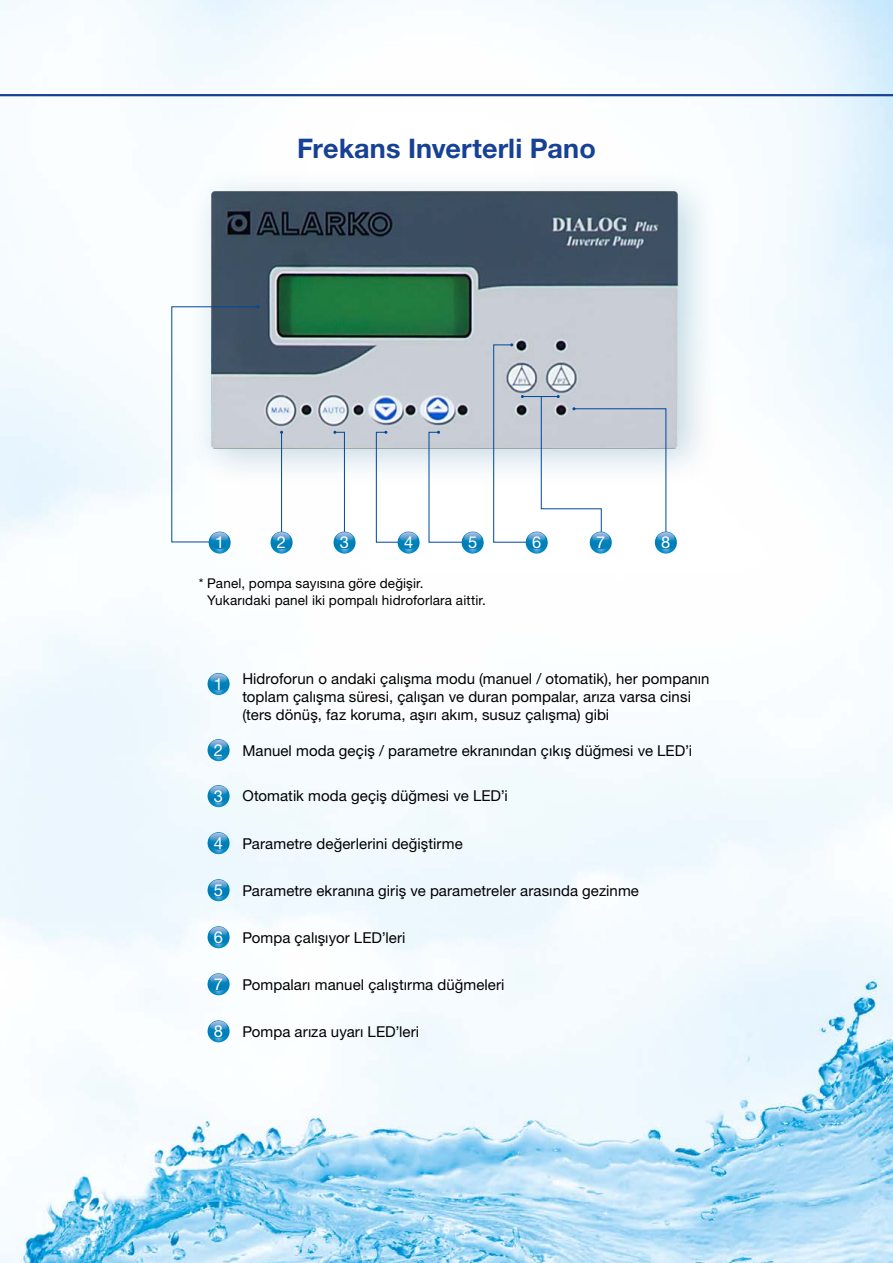
<style>
.page{position:relative;width:893px;height:1263px;background:#fff}
.page>*{position:absolute;margin:0;border:0;box-sizing:border-box;transform-origin:0 0}
.t1{font:700 27px "Helvetica Neue LT Pro";letter-spacing:.005em;color:#164194}
.t2{font:16.5px "Helvetica Neue LT Pro";color:#fff}
.t3{font:15px/18px "Helvetica Neue LT Pro";letter-spacing:.005em;color:#000}
.t4{font:13.5px/16.2px "Helvetica Neue LT Pro";letter-spacing:.01em;color:#000}
.t5{font:300 12px "Helvetica Neue LT Pro";color:#fff}
</style>
<div class="page">
<img style="left:0;top:0;width:893px;height:1263px">
<hr style="left:0;top:94px;width:893px;height:2px;background:#164194">
<div style="left:187px;top:166px;width:532px;height:323px;background:#005a8d;opacity:.24"></div>
<img style="left:210px;top:189px;width:470px;height:260px">
<svg style="left:208px;top:673px;width:22px;height:22px"></svg>
<svg style="left:208px;top:674px;width:21px;height:16px"></svg>
<svg style="left:208px;top:739px;width:22px;height:22px"></svg>
<svg style="left:208px;top:740px;width:21px;height:17px"></svg>
<svg style="left:208px;top:785px;width:22px;height:22px"></svg>
<svg style="left:208px;top:786px;width:21px;height:17px"></svg>
<svg style="left:208px;top:832px;width:22px;height:22px"></svg>
<svg style="left:208px;top:833px;width:21px;height:17px"></svg>
<svg style="left:208px;top:879px;width:22px;height:22px"></svg>
<svg style="left:208px;top:880px;width:21px;height:17px"></svg>
<svg style="left:208px;top:926px;width:22px;height:22px"></svg>
<svg style="left:208px;top:927px;width:21px;height:17px"></svg>
<svg style="left:208px;top:973px;width:22px;height:22px"></svg>
<svg style="left:208px;top:974px;width:21px;height:17px"></svg>
<svg style="left:208px;top:1020px;width:22px;height:22px"></svg>
<svg style="left:208px;top:1021px;width:21px;height:17px"></svg>
<svg style="left:209px;top:531px;width:22px;height:23px"></svg>
<svg style="left:171px;top:305px;width:88px;height:244px"></svg>
<hr style="left:281px;top:432px;width:1px;height:110px;background:#00489a">
<svg style="left:271px;top:531px;width:22px;height:23px"></svg>
<svg style="left:271px;top:532px;width:21px;height:17px"></svg>
<svg style="left:334px;top:531px;width:22px;height:23px"></svg>
<svg style="left:333px;top:431px;width:22px;height:118px"></svg>
<svg style="left:398px;top:531px;width:22px;height:23px"></svg>
<svg style="left:376px;top:431px;width:43px;height:118px"></svg>
<svg style="left:590px;top:531px;width:22px;height:23px"></svg>
<svg style="left:526px;top:531px;width:22px;height:23px"></svg>
<svg style="left:462px;top:531px;width:22px;height:23px"></svg>
<svg style="left:428px;top:431px;width:55px;height:118px"></svg>
<svg style="left:655px;top:531px;width:22px;height:23px"></svg>
<svg style="left:493px;top:343px;width:183px;height:206px"></svg>
<h1 class="t1" style="left:297px;top:131px;width:300px">Frekans Inverterli Pano</h1>
<p class="t2" style="left:215px;top:532px;width:11px">1</p>
<p class="t2" style="left:277px;top:532px;width:11px">2</p>
<p class="t2" style="left:340px;top:532px;width:11px">3</p>
<p class="t2" style="left:404px;top:532px;width:11px">4</p>
<p class="t2" style="left:468px;top:532px;width:11px">5</p>
<p class="t2" style="left:532px;top:532px;width:11px">6</p>
<p class="t2" style="left:596px;top:532px;width:11px">7</p>
<p class="t2" style="left:661px;top:532px;width:11px">8</p>
<p class="t4" style="left:207px;top:575px;width:280px;text-indent:-8px">* Panel, pompa sayısına göre değişir.<br>Yukarıdaki panel iki pompalı hidroforlara aittir.</p>
<p class="t2" style="left:214px;top:674px;width:11px">1</p>
<p class="t2" style="left:214px;top:740px;width:11px">2</p>
<p class="t2" style="left:214px;top:786px;width:11px">3</p>
<p class="t2" style="left:214px;top:833px;width:11px">4</p>
<p class="t2" style="left:214px;top:880px;width:11px">5</p>
<p class="t2" style="left:214px;top:927px;width:11px">6</p>
<p class="t2" style="left:214px;top:974px;width:11px">7</p>
<p class="t2" style="left:214px;top:1021px;width:11px">8</p>
<p class="t3" style="left:242px;top:669px;width:469px">Hidroforun o andaki çalışma modu (manuel / otomatik), her pompanın toplam çalışma süresi, çalışan ve duran pompalar, arıza varsa cinsi (ters dönüş, faz koruma, aşırı akım, susuz çalışma) gibi</p>
<p class="t3" style="left:242px;top:741px;width:451px">Manuel moda geçiş / parametre ekranından çıkış düğmesi ve LED’i</p>
<p class="t3" style="left:242px;top:787px;width:267px">Otomatik moda geçiş düğmesi ve LED’i</p>
<p class="t3" style="left:242px;top:834px;width:222px">Parametre değerlerini değiştirme</p>
<p class="t3" style="left:242px;top:881px;width:398px">Parametre ekranına giriş ve parametreler arasında gezinme</p>
<p class="t3" style="left:242px;top:928px;width:165px">Pompa çalışıyor LED’leri</p>
<p class="t3" style="left:242px;top:975px;width:264px">Pompaları manuel çalıştırma düğmeleri</p>
<p class="t3" style="left:242px;top:1022px;width:178px">Pompa arıza uyarı LED’leri</p>
<p class="t5" style="left:443px;top:1222px;width:8px">5</p>
</div>
